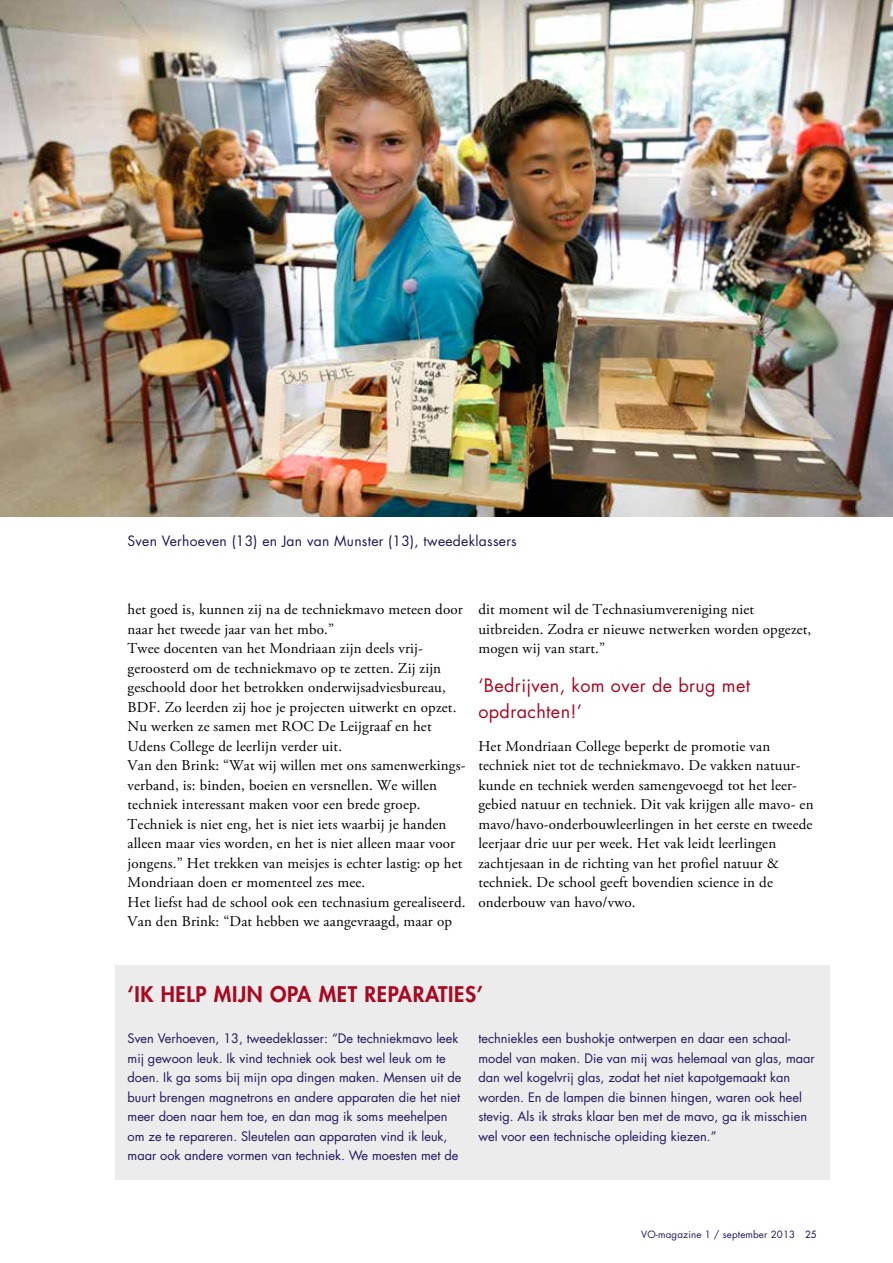
<style>
.page{position:relative;width:893px;height:1263px;background:#fff}
.page>*{position:absolute;margin:0;border:0;box-sizing:border-box;transform-origin:0 0}
.t1{font:800 21px "Futura LT";letter-spacing:.03em;color:#aa0821}
.t2{font:18px/25.5px "Futura LT";letter-spacing:.02em;color:#aa0821}
.t3{font:15px/19.5px "Adobe Garamond Pro";letter-spacing:.01em;color:#000}
.t4{font:13.8px "Futura LT";letter-spacing:.02em;color:#21155a}
.t5{font:12.75px/19.5px "Futura LT";color:#21155a}
.t6{font:9.75px "Futura LT";letter-spacing:.015em;color:#21155a}
.s1{font-style:inherit}
</style>
<div class="page">
<div style="left:115px;top:965px;width:714px;height:215px;background:#ececec"></div>
<img style="left:0;top:0;width:893px;height:517px">
<p class="t4" style="left:128px;top:532px;width:391px">Sven Verhoeven (13) en Jan van Munster (13), tweedeklassers</p>
<p class="t3" style="left:128px;top:600px;width:340px">het goed is, kunnen zij na de techniekmavo meteen door naar het tweede jaar van het mbo.”<br>Twee docenten van het Mondriaan zijn deels vrij&shy;geroosterd om de techniekmavo op te zetten. Zij zijn geschoold door het betrokken onderwijsadviesbureau, BDF. Zo leerden zij hoe je projecten uitwerkt en opzet.<br>Nu werken ze samen met ROC De Leijgraaf en het Udens College de leerlijn verder uit.<br>Van den Brink: “Wat wij willen met ons samenwerkings&shy;verband, is: binden, boeien en versnellen. We willen techniek interessant maken voor een brede groep.<br>Techniek is niet eng, het is niet iets waarbij je handen alleen maar vies worden, en het is niet alleen maar voor jongens.” Het trekken van meisjes is echter lastig: op het Mondriaan doen er momenteel zes mee.<br>Het liefst had de school ook een technasium gerealiseerd.<br>Van den Brink: “Dat hebben we aangevraagd, maar op</p>
<p class="t3" style="left:478px;top:600px;width:334px">dit moment wil de Technasiumvereniging niet uitbreiden. Zodra er nieuwe netwerken worden opgezet, mogen wij van start.”</p>
<p class="t2" style="left:478px;top:673px;width:273px">‘Bedrijven, kom over de brug met opdrachten!’</p>
<p class="t3" style="left:478px;top:737px;width:337px">Het Mondriaan College beperkt de promotie van techniek niet tot de techniekmavo. De vakken natuur&shy;kunde en techniek werden samengevoegd tot het leer&shy;gebied natuur en techniek. Dit vak krijgen alle mavo- en mavo/havo-onderbouwleerlingen in het eerste en tweede leerjaar drie uur per week. Het vak leidt leerlingen zachtjesaan in de richting van het profiel natuur &amp; techniek. De school geeft bovendien science in de onderbouw van havo/vwo.</p>
<h1 class="t1" style="left:128px;top:980px;width:357px">‘IK HELP MIJN OPA MET REPARATIES’</h1>
<p class="t5" style="left:128px;top:1029px;width:335px">Sven Verhoeven, 13, tweedeklasser: “De techniekmavo leek mij gewoon leuk. Ik vind techniek ook best wel leuk om te doen. Ik ga soms bij mijn opa dingen maken. Mensen uit de buurt brengen magnetrons en andere apparaten die het niet meer doen naar hem toe, en dan mag ik soms meehelpen om ze te repareren. Sleutelen aan apparaten vind ik leuk, maar ook andere vormen van techniek. We moesten met de</p>
<p class="t5" style="left:478px;top:1029px;width:338px">techniekles een bushokje ontwerpen en daar een schaal&shy;model van maken. Die van mij was helemaal van glas, maar dan wel kogelvrij glas, zodat het niet kapotgemaakt kan worden. En de lampen die binnen hingen, waren ook heel stevig. Als ik straks klaar ben met de mavo, ga ik misschien wel voor een technische opleiding kiezen.”</p>
<p class="t6" style="left:641px;top:1228px;width:177px">VO-magazine 1 / september 2013 <span class="s1">25</span></p>
</div>
